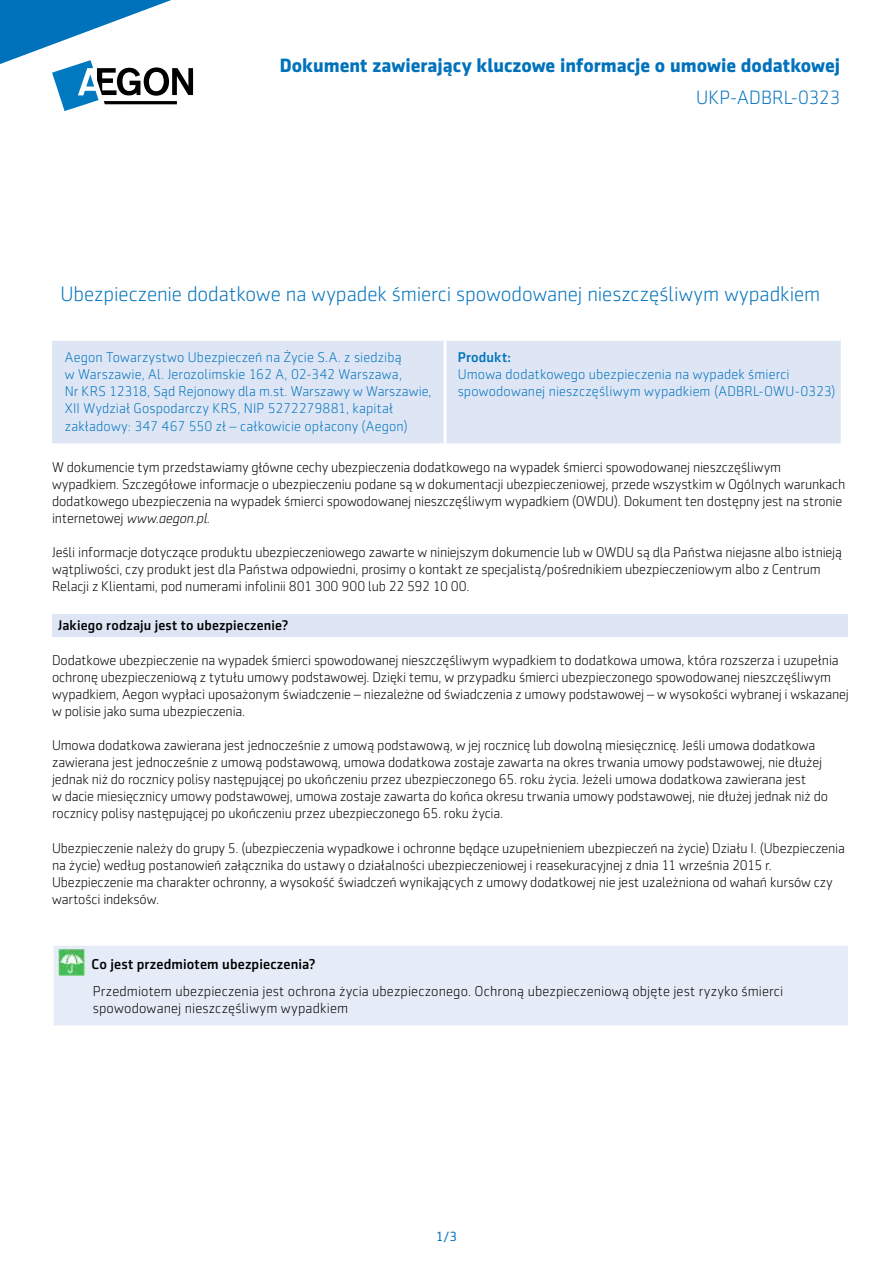
<style>
.page{position:relative;width:893px;height:1263px;background:#fff}
.page>*{position:absolute;margin:0;border:0;box-sizing:border-box;transform-origin:0 0}
.t1{font:300 21px "Sentico Sans DT";color:#0072bc}
.t2{font:700 19.5px "Sentico Sans DT";color:#0072bc}
.t3{font:300 19.5px "Sentico Sans DT";color:#0072bc}
.t4{font:300 14.4px/17.2px "Sentico Sans DT";letter-spacing:.01em;color:#000}
.t5{font:500 14.4px "Sentico Sans DT";letter-spacing:.005em;color:#000}
.t6{font:300 14.25px/17.1px "Sentico Sans DT";letter-spacing:-.01em;color:#000}
.t7{font:300 14.25px/17.1px "Sentico Sans DT";letter-spacing:.01em;color:#0072bc}
.t8{font:500 14.25px "Sentico Sans DT";letter-spacing:.01em;color:#0072bc}
.t9{font:500 14.1px "Sentico Sans DT";letter-spacing:.01em;color:#000}
.t10{font:13.5px "Sentico Sans DT";color:#0072bc}
.s1{font-style:italic}
</style>
<div class="page">
<div style="left:52px;top:341px;width:789px;height:102px;background:#dee6f5"></div>
<hr style="left:443px;top:341px;width:3px;height:102px;background:#fff">
<div style="left:52px;top:614px;width:796px;height:22px;background:#dee6f5"></div>
<div style="left:54px;top:946px;width:794px;height:79px;background:#e6ecf7"></div>
<img style="left:59px;top:949px;width:26px;height:26px">
<svg style="left:0;top:0;width:193px;height:111px"></svg>
<h2 class="t2" style="left:280px;top:54px;width:562px">Dokument zawierający kluczowe informacje o umowie dodatkowej</h2>
<h2 class="t3" style="left:696px;top:87px;width:146px">UKP-ADBRL-0323</h2>
<h1 class="t1" style="left:61px;top:283px;width:761px">Ubezpieczenie dodatkowe na wypadek śmierci spowodowanej nieszczęśliwym wypadkiem</h1>
<p class="t7" style="left:65px;top:349px;width:368px">Aegon Towarzystwo Ubezpieczeń na Życie S.A. z siedzibą<br>w Warszawie, Al. Jerozolimskie 162 A, 02-342 Warszawa,<br>Nr KRS 12318, Sąd Rejonowy dla m.st. Warszawy w Warszawie, XII Wydział Gospodarczy KRS, NIP 5272279881, kapitał zakładowy: 347 467 550 zł – całkowicie opłacony (Aegon)</p>
<p class="t8" style="left:458px;top:349px;width:55px">Produkt:</p>
<p class="t7" style="left:458px;top:366px;width:379px">Umowa dodatkowego ubezpieczenia na wypadek śmierci spowodowanej nieszczęśliwym wypadkiem (ADBRL-OWU-0323)</p>
<p class="t6" style="left:52px;top:458px;width:795px">W dokumencie tym przedstawiamy główne cechy ubezpieczenia dodatkowego na wypadek śmierci spowodowanej nieszczęśliwym wypadkiem. Szczegółowe informacje o ubezpieczeniu podane są w dokumentacji ubezpieczeniowej, przede wszystkim w Ogólnych warunkach dodatkowego ubezpieczenia na wypadek śmierci spowodowanej nieszczęśliwym wypadkiem (OWDU). Dokument ten dostępny jest na stronie internetowej <span class="s1">www.aegon.pl</span>.</p>
<p class="t6" style="left:52px;top:544px;width:791px">Jeśli informacje dotyczące produktu ubezpieczeniowego zawarte w niniejszym dokumencie lub w OWDU są dla Państwa niejasne albo istnieją wątpliwości, czy produkt jest dla Państwa odpowiedni, prosimy o kontakt ze specjalistą/pośrednikiem ubezpieczeniowym albo z Centrum<br>Relacji z Klientami, pod numerami infolinii 801 300 900 lub 22 592 10 00.</p>
<p class="t9" style="left:58px;top:618px;width:232px">Jakiego rodzaju jest to ubezpieczenie?</p>
<p class="t6" style="left:52px;top:651px;width:798px">Dodatkowe ubezpieczenie na wypadek śmierci spowodowanej nieszczęśliwym wypadkiem to dodatkowa umowa, która rozszerza i uzupełnia ochronę ubezpieczeniową z tytułu umowy podstawowej. Dzięki temu, w przypadku śmierci ubezpieczonego spowodowanej nieszczęśliwym wypadkiem, Aegon wypłaci uposażonym świadczenie – niezależne od świadczenia z umowy podstawowej – w wysokości wybranej i wskazanej w polisie jako suma ubezpieczenia.</p>
<p class="t6" style="left:52px;top:737px;width:777px">Umowa dodatkowa zawierana jest jednocześnie z umową podstawową, w jej rocznicę lub dowolną miesięcznicę. Jeśli umowa dodatkowa zawierana jest jednocześnie z umową podstawową, umowa dodatkowa zostaje zawarta na okres trwania umowy podstawowej, nie dłużej jednak niż do rocznicy polisy następującej po ukończeniu przez ubezpieczonego 65. roku życia. Jeżeli umowa dodatkowa zawierana jest<br>w dacie miesięcznicy umowy podstawowej, umowa zostaje zawarta do końca okresu trwania umowy podstawowej, nie dłużej jednak niż do rocznicy polisy następującej po ukończeniu przez ubezpieczonego 65. roku życia.</p>
<p class="t6" style="left:52px;top:839px;width:794px">Ubezpieczenie należy do grupy 5. (ubezpieczenia wypadkowe i ochronne będące uzupełnieniem ubezpieczeń na życie) Działu I. (Ubezpieczenia na życie) według postanowień załącznika do ustawy o działalności ubezpieczeniowej i reasekuracyjnej z dnia 11 września 2015 r.<br>Ubezpieczenie ma charakter ochronny, a wysokość świadczeń wynikających z umowy dodatkowej nie jest uzależniona od wahań kursów czy wartości indeksów.</p>
<p class="t5" style="left:92px;top:956px;width:226px">Co jest przedmiotem ubezpieczenia?</p>
<p class="t4" style="left:93px;top:982px;width:692px">Przedmiotem ubezpieczenia jest ochrona życia ubezpieczonego. Ochroną ubezpieczeniową objęte jest ryzyko śmierci spowodowanej nieszczęśliwym wypadkiem</p>
<p class="t10" style="left:436px;top:1229px;width:23px">1/3</p>
</div>
